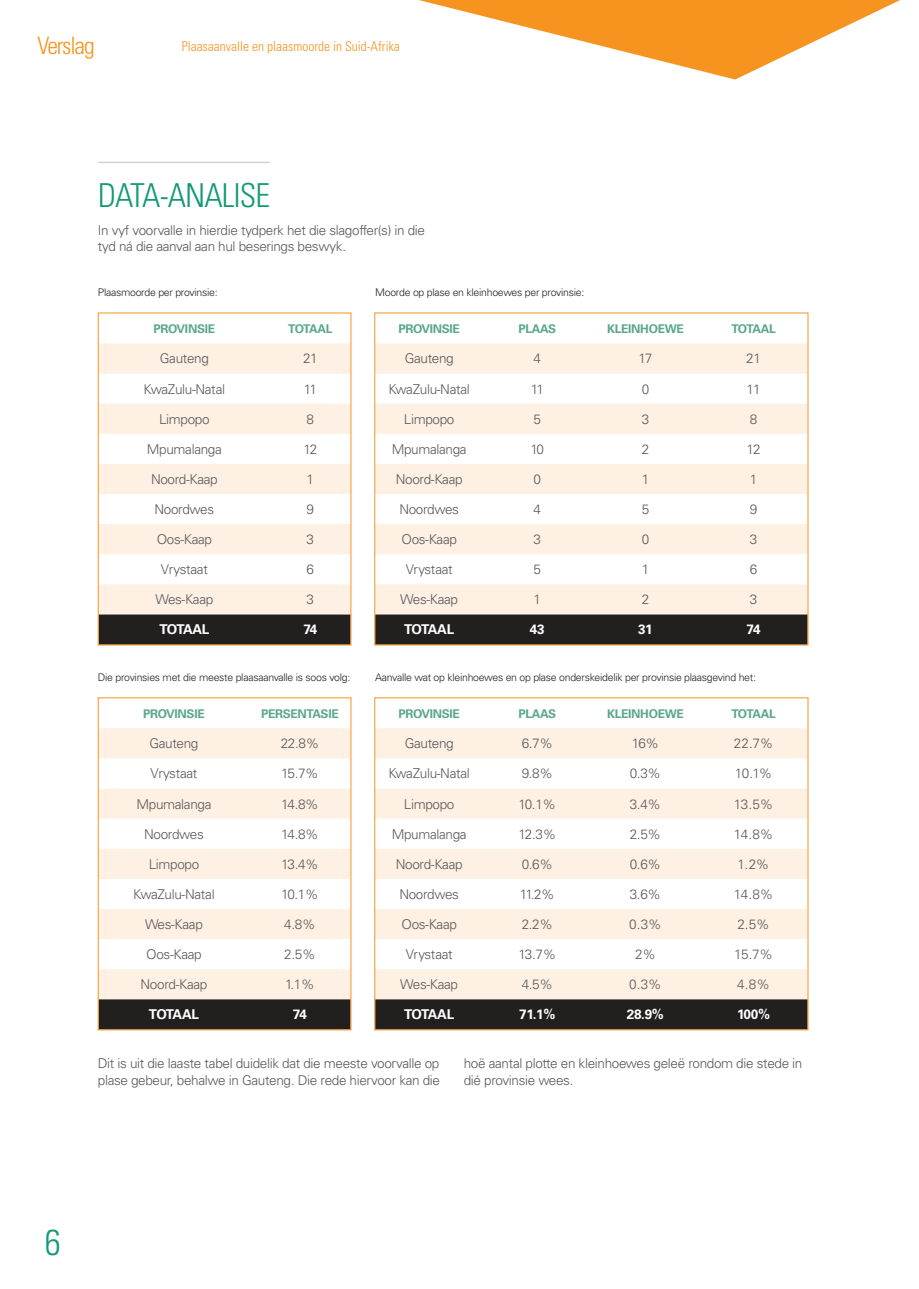
<style>
.page{position:relative;width:919px;height:1289px;background:#fff}
.page>*{position:absolute;margin:0;border:0;box-sizing:border-box;transform-origin:0 0}
.t1{font:300 condensed 36px "Univers LT Std";color:#139976}
.t2{font:300 condensed 33px "Univers LT Std";letter-spacing:-.03em;color:#139976}
.t3{font:300 condensed 24px "Univers LT Std";letter-spacing:-.05em;color:#f79420}
.t4{font:300 13.5px/16.5px "Univers LT Std";letter-spacing:-.025em;color:#57585a}
.t5{font:700 13.5px "Univers LT Std";letter-spacing:-.065em;color:#fff}
.t6{font:300 condensed 13.5px "Univers LT Std";color:#f79420}
.t7{font:700 12px "Univers LT Std";letter-spacing:-.025em;color:#5aa78b}
.t8{font:300 10.5px "Univers LT Std";letter-spacing:-.025em;color:#221f1f}
</style>
<div class="page">
<svg style="left:419px;top:0;width:481px;height:80px"></svg>
<hr style="left:98px;top:162px;width:172px;height:1px;background:#d1d2d4">
<svg style="left:100px;top:343px;width:249px;height:271px;fill:#fef0e2"></svg>
<div style="left:100px;top:614px;width:249px;height:29px;background:#221f1f"></div>
<div style="left:98px;top:312px;width:253px;height:333px;border:1px solid #f79420"></div>
<svg style="left:100px;top:728px;width:249px;height:271px;fill:#fef0e2"></svg>
<div style="left:100px;top:999px;width:249px;height:29px;background:#221f1f"></div>
<div style="left:98px;top:697px;width:253px;height:333px;border:1px solid #f79420"></div>
<svg style="left:376px;top:343px;width:430px;height:271px;fill:#fef0e2"></svg>
<div style="left:376px;top:614px;width:430px;height:29px;background:#221f1f"></div>
<svg style="left:376px;top:728px;width:430px;height:271px;fill:#fef0e2"></svg>
<div style="left:376px;top:999px;width:430px;height:29px;background:#221f1f"></div>
<h3 class="t3" style="left:37px;top:37px;width:59px">Verslag</h3>
<p class="t6" style="left:182px;top:41px;width:220px">Plaasaanvalle en plaasmoorde in Suid-Afrika</p>
<h2 class="t2" style="left:98px;top:182px;width:174px">DATA-ANALISE</h2>
<p class="t4" style="left:98px;top:222px;width:329px">In vyf voorvalle in hierdie tydperk het die slagoffer(s) in die tyd ná die aanval aan hul beserings beswyk.</p>
<p class="t8" style="left:98px;top:288px;width:121px">Plaasmoorde per provinsie:</p>
<p class="t7" style="left:154px;top:323px;width:63px">PROVINSIE</p>
<p class="t7" style="left:288px;top:323px;width:46px">TOTAAL</p>
<p class="t4" style="left:160px;top:351px;width:50px">Gauteng</p>
<p class="t4" style="left:303px;top:351px;width:16px">21</p>
<p class="t4" style="left:144px;top:381px;width:83px">KwaZulu-Natal</p>
<p class="t4" style="left:304px;top:381px;width:15px">11</p>
<p class="t4" style="left:159px;top:412px;width:52px">Limpopo</p>
<p class="t4" style="left:306px;top:412px;width:9px">8</p>
<p class="t4" style="left:147px;top:442px;width:76px">Mpumalanga</p>
<p class="t4" style="left:303px;top:442px;width:15px">12</p>
<p class="t4" style="left:151px;top:472px;width:68px">Noord-Kaap</p>
<p class="t4" style="left:306px;top:472px;width:9px">1</p>
<p class="t4" style="left:154px;top:502px;width:61px">Noordwes</p>
<p class="t4" style="left:306px;top:502px;width:9px">9</p>
<p class="t4" style="left:157px;top:532px;width:57px">Oos-Kaap</p>
<p class="t4" style="left:306px;top:532px;width:9px">3</p>
<p class="t4" style="left:161px;top:562px;width:48px">Vrystaat</p>
<p class="t4" style="left:306px;top:562px;width:9px">6</p>
<p class="t4" style="left:155px;top:592px;width:59px">Wes-Kaap</p>
<p class="t4" style="left:306px;top:592px;width:9px">3</p>
<p class="t5" style="left:159px;top:624px;width:51px">TOTAAL</p>
<p class="t5" style="left:303px;top:624px;width:15px">74</p>
<p class="t8" style="left:98px;top:673px;width:254px">Die provinsies met die meeste plaasaanvalle is soos volg:</p>
<p class="t7" style="left:143px;top:708px;width:63px">PROVINSIE</p>
<p class="t7" style="left:261px;top:708px;width:79px">PERSENTASIE</p>
<p class="t4" style="left:149px;top:736px;width:50px">Gauteng</p>
<p class="t4" style="left:281px;top:736px;width:40px">22.8%</p>
<p class="t4" style="left:150px;top:766px;width:48px">Vrystaat</p>
<p class="t4" style="left:281px;top:766px;width:39px">15.7%</p>
<p class="t4" style="left:136px;top:796px;width:76px">Mpumalanga</p>
<p class="t4" style="left:281px;top:796px;width:39px">14.8%</p>
<p class="t4" style="left:144px;top:826px;width:61px">Noordwes</p>
<p class="t4" style="left:281px;top:826px;width:39px">14.8%</p>
<p class="t4" style="left:149px;top:856px;width:52px">Limpopo</p>
<p class="t4" style="left:281px;top:856px;width:39px">13.4%</p>
<p class="t4" style="left:133px;top:887px;width:83px">KwaZulu-Natal</p>
<p class="t4" style="left:281px;top:887px;width:39px">10.1%</p>
<p class="t4" style="left:145px;top:917px;width:59px">Wes-Kaap</p>
<p class="t4" style="left:284px;top:917px;width:33px">4.8%</p>
<p class="t4" style="left:146px;top:947px;width:57px">Oos-Kaap</p>
<p class="t4" style="left:284px;top:947px;width:33px">2.5%</p>
<p class="t4" style="left:140px;top:977px;width:68px">Noord-Kaap</p>
<p class="t4" style="left:285px;top:977px;width:31px">1.1%</p>
<p class="t5" style="left:149px;top:1008px;width:51px">TOTAAL</p>
<p class="t5" style="left:293px;top:1008px;width:15px">74</p>
<p class="t8" style="left:375px;top:288px;width:210px">Moorde op plase en kleinhoewes per provinsie:</p>
<p class="t7" style="left:398px;top:323px;width:63px">PROVINSIE</p>
<p class="t7" style="left:518px;top:323px;width:39px">PLAAS</p>
<p class="t7" style="left:607px;top:323px;width:78px">KLEINHOEWE</p>
<p class="t7" style="left:731px;top:323px;width:46px">TOTAAL</p>
<p class="t4" style="left:404px;top:351px;width:50px">Gauteng</p>
<p class="t4" style="left:533px;top:351px;width:9px">4</p>
<p class="t4" style="left:638px;top:351px;width:15px">17</p>
<p class="t4" style="left:746px;top:351px;width:16px">21</p>
<p class="t4" style="left:388px;top:381px;width:83px">KwaZulu-Natal</p>
<p class="t4" style="left:530px;top:381px;width:15px">11</p>
<p class="t4" style="left:641px;top:381px;width:9px">0</p>
<p class="t4" style="left:746px;top:381px;width:15px">11</p>
<p class="t4" style="left:404px;top:412px;width:52px">Limpopo</p>
<p class="t4" style="left:533px;top:412px;width:9px">5</p>
<p class="t4" style="left:641px;top:412px;width:9px">3</p>
<p class="t4" style="left:749px;top:412px;width:9px">8</p>
<p class="t4" style="left:391px;top:442px;width:76px">Mpumalanga</p>
<p class="t4" style="left:530px;top:442px;width:15px">10</p>
<p class="t4" style="left:641px;top:442px;width:9px">2</p>
<p class="t4" style="left:746px;top:442px;width:16px">12</p>
<p class="t4" style="left:396px;top:472px;width:68px">Noord-Kaap</p>
<p class="t4" style="left:533px;top:472px;width:9px">0</p>
<p class="t4" style="left:641px;top:472px;width:9px">1</p>
<p class="t4" style="left:749px;top:472px;width:9px">1</p>
<p class="t4" style="left:399px;top:502px;width:61px">Noordwes</p>
<p class="t4" style="left:533px;top:502px;width:9px">4</p>
<p class="t4" style="left:641px;top:502px;width:9px">5</p>
<p class="t4" style="left:749px;top:502px;width:9px">9</p>
<p class="t4" style="left:401px;top:532px;width:57px">Oos-Kaap</p>
<p class="t4" style="left:533px;top:532px;width:9px">3</p>
<p class="t4" style="left:641px;top:532px;width:9px">0</p>
<p class="t4" style="left:749px;top:532px;width:9px">3</p>
<p class="t4" style="left:405px;top:562px;width:48px">Vrystaat</p>
<p class="t4" style="left:533px;top:562px;width:9px">5</p>
<p class="t4" style="left:641px;top:562px;width:9px">1</p>
<p class="t4" style="left:749px;top:562px;width:9px">6</p>
<p class="t4" style="left:400px;top:592px;width:59px">Wes-Kaap</p>
<p class="t4" style="left:533px;top:592px;width:9px">1</p>
<p class="t4" style="left:641px;top:592px;width:9px">2</p>
<p class="t4" style="left:749px;top:592px;width:9px">3</p>
<p class="t5" style="left:404px;top:624px;width:51px">TOTAAL</p>
<p class="t5" style="left:530px;top:624px;width:16px">43</p>
<p class="t5" style="left:638px;top:624px;width:16px">31</p>
<p class="t5" style="left:746px;top:624px;width:15px">74</p>
<p class="t8" style="left:375px;top:673px;width:382px">Aanvalle wat op kleinhoewes en op plase onderskeidelik per provinsie plaasgevind het:</p>
<p class="t7" style="left:398px;top:708px;width:63px">PROVINSIE</p>
<p class="t7" style="left:518px;top:708px;width:39px">PLAAS</p>
<p class="t7" style="left:607px;top:708px;width:78px">KLEINHOEWE</p>
<p class="t7" style="left:731px;top:708px;width:46px">TOTAAL</p>
<p class="t4" style="left:404px;top:736px;width:50px">Gauteng</p>
<p class="t4" style="left:521px;top:736px;width:33px">6.7%</p>
<p class="t4" style="left:631px;top:736px;width:29px">16%</p>
<p class="t4" style="left:733px;top:736px;width:41px">22.7%</p>
<p class="t4" style="left:388px;top:766px;width:83px">KwaZulu-Natal</p>
<p class="t4" style="left:521px;top:766px;width:33px">9.8%</p>
<p class="t4" style="left:629px;top:766px;width:33px">0.3%</p>
<p class="t4" style="left:734px;top:766px;width:39px">10.1%</p>
<p class="t4" style="left:404px;top:796px;width:52px">Limpopo</p>
<p class="t4" style="left:518px;top:796px;width:39px">10.1%</p>
<p class="t4" style="left:629px;top:796px;width:33px">3.4%</p>
<p class="t4" style="left:733px;top:796px;width:41px">13.5%</p>
<p class="t4" style="left:391px;top:826px;width:76px">Mpumalanga</p>
<p class="t4" style="left:518px;top:826px;width:39px">12.3%</p>
<p class="t4" style="left:629px;top:826px;width:33px">2.5%</p>
<p class="t4" style="left:733px;top:826px;width:41px">14.8%</p>
<p class="t4" style="left:396px;top:856px;width:68px">Noord-Kaap</p>
<p class="t4" style="left:521px;top:856px;width:33px">0.6%</p>
<p class="t4" style="left:629px;top:856px;width:33px">0.6%</p>
<p class="t4" style="left:737px;top:856px;width:33px">1.2%</p>
<p class="t4" style="left:399px;top:887px;width:61px">Noordwes</p>
<p class="t4" style="left:520px;top:887px;width:36px">11.2%</p>
<p class="t4" style="left:629px;top:887px;width:33px">3.6%</p>
<p class="t4" style="left:733px;top:887px;width:41px">14.8%</p>
<p class="t4" style="left:401px;top:917px;width:57px">Oos-Kaap</p>
<p class="t4" style="left:521px;top:917px;width:33px">2.2%</p>
<p class="t4" style="left:629px;top:917px;width:34px">0.3%</p>
<p class="t4" style="left:737px;top:917px;width:34px">2.5%</p>
<p class="t4" style="left:405px;top:947px;width:48px">Vrystaat</p>
<p class="t4" style="left:518px;top:947px;width:39px">13.7%</p>
<p class="t4" style="left:635px;top:947px;width:22px">2%</p>
<p class="t4" style="left:734px;top:947px;width:40px">15.7%</p>
<p class="t4" style="left:400px;top:977px;width:59px">Wes-Kaap</p>
<p class="t4" style="left:521px;top:977px;width:33px">4.5%</p>
<p class="t4" style="left:629px;top:977px;width:34px">0.3%</p>
<p class="t4" style="left:737px;top:977px;width:34px">4.8%</p>
<p class="t5" style="left:404px;top:1008px;width:51px">TOTAAL</p>
<p class="t5" style="left:519px;top:1008px;width:38px">71.1%</p>
<p class="t5" style="left:627px;top:1008px;width:38px">28.9%</p>
<p class="t5" style="left:737px;top:1008px;width:34px">100%</p>
<p class="t4" style="left:98px;top:1056px;width:344px">Dit is uit die laaste tabel duidelik dat die meeste voorvalle op plase gebeur, behalwe in Gauteng. Die rede hiervoor kan die</p>
<p class="t4" style="left:463px;top:1056px;width:340px">hoë aantal plotte en kleinhoewes geleë rondom die stede in dié provinsie wees.</p>
<h1 class="t1" style="left:45px;top:1228px;width:17px">6</h1>
</div>
